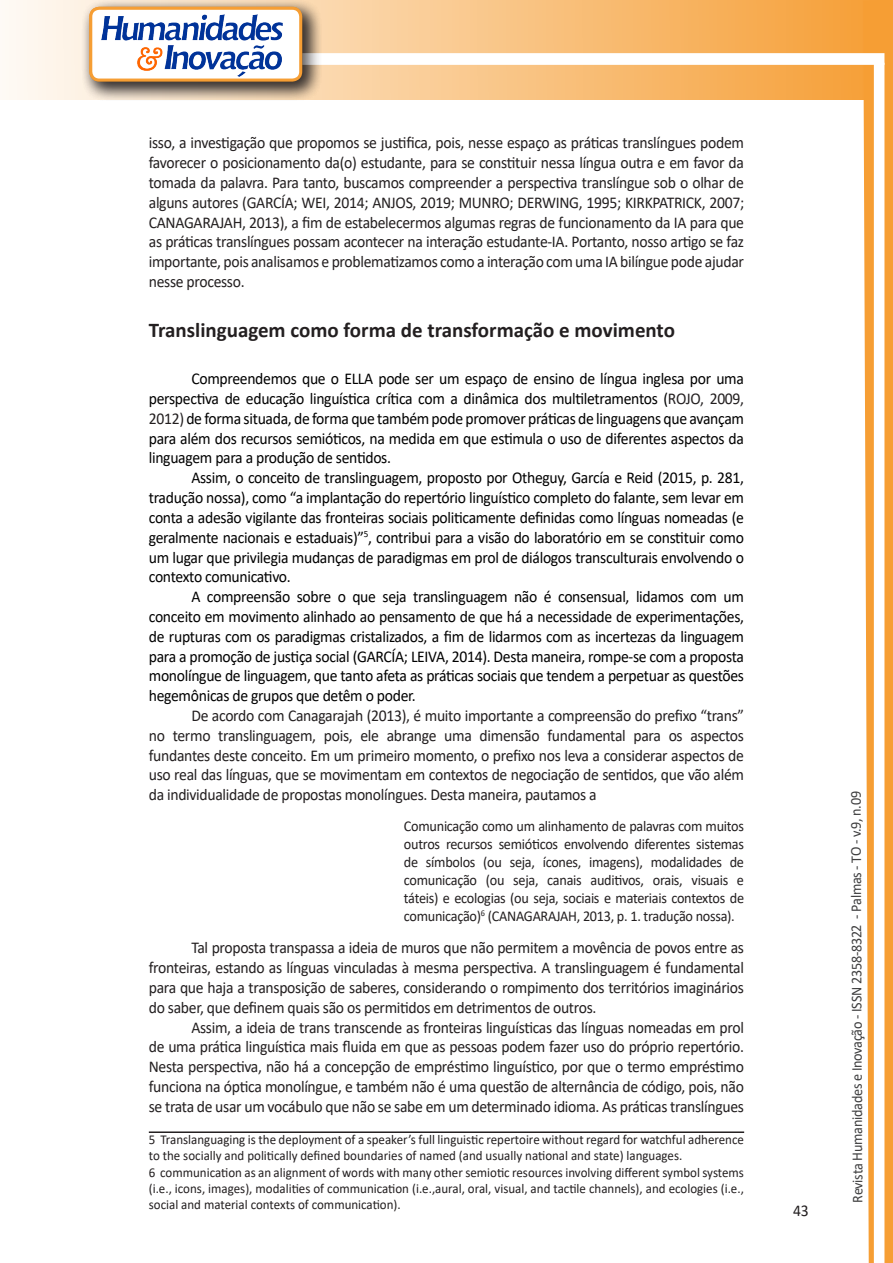
<style>
.page{position:relative;width:893px;height:1263px;background:#fff}
.page>*{position:absolute;margin:0;border:0;box-sizing:border-box;transform-origin:0 0}
.Titulo_2{font:700 21px "Calibri";color:#231f20}
.texto{font:16.5px/19.8px "Calibri";letter-spacing:-.02em;color:#231f20;text-align:justify;scale:.95 1}
.texto-2{font:16.5px/19.8px "Calibri";letter-spacing:-.02em;color:#000;text-align:justify;scale:.95 1}
.citacao{font:15px/18px "Calibri";letter-spacing:-.02em;color:#231f20;text-align:justify;scale:.95 1}
.t1{font:15px "Calibri";letter-spacing:-.025em;color:#3e3e3f;scale:.95 1}
.Rodapé{font:13.5px/16.2px "Calibri";color:#231f20;scale:.96 1}
.s1{color:#231f20}
</style>
<div class="page">
<svg style="left:5px;top:0;width:858px;height:100px;background:#f9c484"></svg>
<div style="left:302px;top:53px;width:582px;height:12px;background:#fff;border:2px solid #fff"></div>
<svg style="left:863px;top:0;width:30px;height:1263px"></svg>
<div style="left:81px;top:0;width:241px;height:102px;background:#231f20;opacity:.75"></div>
<div style="left:91px;top:8px;width:210px;height:72px;background:#fff;border-radius:9px"></div>
<div style="left:89px;top:7px;width:213px;height:75px;border:3px solid #f69e34;border-radius:9px"></div>
<img style="left:101px;top:14px;width:181px;height:62px">
<hr style="left:149px;top:1131px;width:595px;height:2px;background:#231f20">
<p class="texto" style="left:149px;top:133px;width:628px">isso, a investigação que propomos se justifica, pois, nesse espaço as práticas translíngues podem favorecer o posicionamento da(o) estudante, para se constituir nessa língua outra e em favor da tomada da palavra. Para tanto, buscamos compreender a perspectiva translíngue sob o olhar de alguns autores (GARCÍA; WEI, 2014; ANJOS, 2019; MUNRO; DERWING, 1995; KIRKPATRICK, 2007; CANAGARAJAH, 2013), a fim de estabelecermos algumas regras de funcionamento da IA para que as práticas translíngues possam acontecer na interação estudante-IA. Portanto, nosso artigo se faz importante, pois analisamos e problematizamos como a interação com uma IA bilíngue pode ajudar nesse processo.</p>
<p class="Titulo_2" style="left:149px;top:316px;width:528px">Translinguagem como forma de transformação e movimento</p>
<p class="texto-2" style="left:149px;top:368px;width:628px;text-indent:43px">Compreendemos que o ELLA pode ser um espaço de ensino de língua inglesa por uma perspectiva de educação linguística crítica com a dinâmica dos multiletramentos (<span class="s1">ROJO, 2009, 2012)</span> de forma situada, de forma que também pode promover práticas de linguagens que avançam para além dos recursos semióticos, na medida em que estimula o uso de diferentes aspectos da linguagem para a produção de sentidos.</p>
<p class="texto-2" style="left:149px;top:467px;width:628px;text-indent:43px">Assim, o conceito de translinguagem, proposto por Otheguy, García e Reid (2015, p. 281, tradução nossa), como “a implantação do repertório linguístico completo do falante, sem levar em conta a adesão vigilante das fronteiras sociais politicamente definidas como línguas nomeadas (e geralmente nacionais e estaduais)”<sup>5</sup>, contribui para a visão do laboratório em se constituir como um lugar que privilegia mudanças de paradigmas em prol de diálogos transculturais envolvendo o contexto comunicativo.</p>
<p class="texto-2" style="left:149px;top:586px;width:628px;text-indent:43px">A compreensão sobre o que seja translinguagem não é consensual, lidamos com um conceito em movimento alinhado ao pensamento de que há a necessidade de experimentações, de rupturas com os paradigmas cristalizados, a fim de lidarmos com as incertezas da linguagem para a promoção de justiça social (GARCÍA; LEIVA, 2014). Desta maneira, rompe-se com a proposta monolíngue de linguagem, que tanto afeta as práticas sociais que tendem a perpetuar as questões hegemônicas de grupos que detêm o poder.</p>
<p class="texto" style="left:149px;top:705px;width:628px;text-indent:43px">De acordo com Canagarajah (2013), é muito importante a compreensão do prefixo “trans” no termo translinguagem, pois, ele abrange uma dimensão fundamental para os aspectos fundantes deste conceito. Em um primeiro momento, o prefixo nos leva a considerar aspectos de uso real das línguas, que se movimentam em contextos de negociação de sentidos, que vão além da individualidade de propostas monolíngues. Desta maneira, pautamos a</p>
<p class="citacao" style="left:404px;top:816px;width:359px">Comunicação como um alinhamento de palavras com muitos outros recursos semióticos envolvendo diferentes sistemas de símbolos (ou seja, ícones, imagens), modalidades de comunicação (ou seja, canais auditivos, orais, visuais e táteis) e ecologias (ou seja, sociais e materiais contextos de comunicação)<sup>6</sup> (CANAGARAJAH, 2013, p. 1. tradução nossa).</p>
<p class="texto" style="left:149px;top:938px;width:628px;text-indent:43px">Tal proposta transpassa a ideia de muros que não permitem a movência de povos entre as fronteiras, estando as línguas vinculadas à mesma perspectiva. A translinguagem é fundamental para que haja a transposição de saberes, considerando o rompimento dos territórios imaginários do saber, que definem quais são os permitidos em detrimentos de outros.</p>
<p class="texto" style="left:149px;top:1017px;width:628px;text-indent:43px">Assim, a ideia de trans transcende as fronteiras linguísticas das línguas nomeadas em prol de uma prática linguística mais fluida em que as pessoas podem fazer uso do próprio repertório.<br>Nesta perspectiva, não há a concepção de empréstimo linguístico, por que o termo empréstimo funciona na óptica monolíngue, e também não é uma questão de alternância de código, pois, não se trata de usar um vocábulo que não se sabe em um determinado idioma. As práticas translíngues</p>
<p class="Rodapé" style="left:149px;top:1131px;width:621px">5 Translanguaging is the deployment of a speaker’s full linguistic repertoire without regard for watchful adherence to the socially and politically defined boundaries of named (and usually national and state) languages.</p>
<p class="Rodapé" style="left:149px;top:1164px;width:621px;text-align:justify">6 communication as an alignment of words with many other semiotic resources involving different symbol systems (i.e., icons, images), modalities of communication (i.e.,aural, oral, visual, and tactile channels), and ecologies (i.e., social and material contexts of communication).</p>
<p class="texto" style="left:793px;top:1200px;width:18px">43</p>
<p class="t1" style="left:846px;top:1203px;width:435px;rotate:-90deg">Revista Humanidades e Inovação - ISSN 2358-8322 - Palmas - TO - v.9, n.09</p>
</div>
